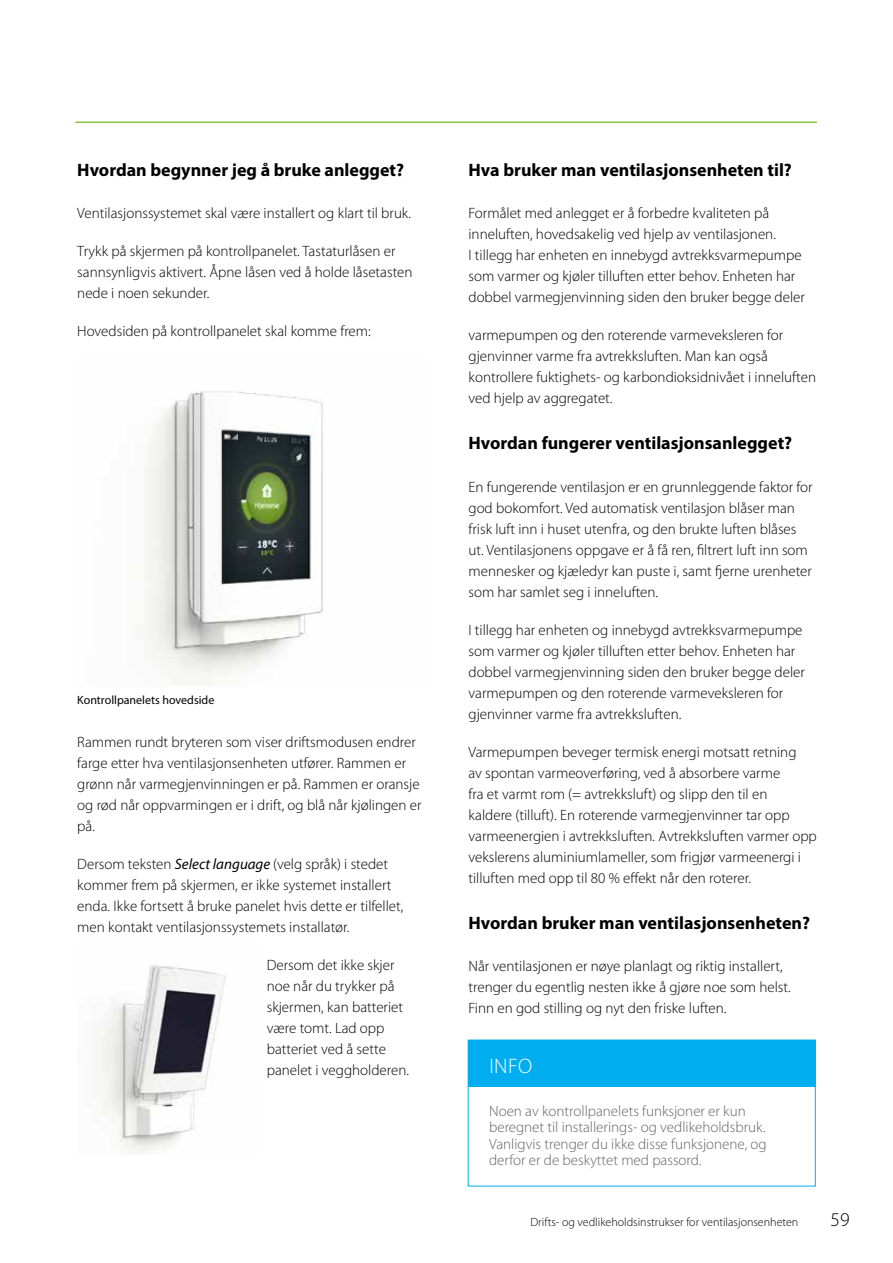
<style>
.page{position:relative;width:893px;height:1263px;background:#fff}
.page>*{position:absolute;margin:0;border:0;box-sizing:border-box;transform-origin:0 0}
.t1{font:300 21px "Myriad Pro";color:#fff}
.t2{font:300 19.5px "Myriad Pro";color:#000}
.t3{font:700 18px "Myriad Pro";color:#000}
.t4{font:300 15px/21px "Myriad Pro";color:#000}
.t5{font:300 15px/16.5px "Myriad Pro";color:#636466}
.t6{font:300 12px "Myriad Pro";color:#000}
.t7{font:12px "Myriad Pro";color:#000}
.s1{font-weight:400;font-style:italic}
</style>
<div class="page">
<hr style="left:76px;top:121px;width:740px;height:2px;background:#8dc63f">
<div style="left:469px;top:1040px;width:347px;height:47px;background:#00aeef"></div>
<img style="left:93px;top:964px;width:133px;height:191px">
<img style="left:135px;top:390px;width:189px;height:295px">
<p class="t3" style="left:77px;top:158px;width:328px">Hvordan begynner jeg å bruke anlegget?</p>
<p class="t4" style="left:77px;top:202px;width:335px">Ventilasjonssystemet skal være installert og klart til bruk.</p>
<p class="t4" style="left:77px;top:240px;width:337px">Trykk på skjermen på kontrollpanelet. Tastaturlåsen er sannsynligvis aktivert. Åpne låsen ved å holde låsetasten nede i noen sekunder.</p>
<p class="t4" style="left:77px;top:320px;width:295px">Hovedsiden på kontrollpanelet skal komme frem:</p>
<p class="t7" style="left:77px;top:693px;width:139px">Kontrollpanelets hovedside</p>
<p class="t4" style="left:77px;top:731px;width:346px">Rammen rundt bryteren som viser driftsmodusen endrer farge etter hva ventilasjonsenheten utfører. Rammen er grønn når varmegjenvinningen er på. Rammen er oransje og rød når oppvarmingen er i drift, og blå når kjølingen er på.</p>
<p class="t4" style="left:77px;top:853px;width:328px">Dersom teksten <span class="s1">Select language</span> (velg språk) i stedet kommer frem på skjermen, er ikke systemet installert enda. Ikke fortsett å bruke panelet hvis dette er tilfellet, men kontakt ventilasjonssystemets installatør.</p>
<p class="t4" style="left:267px;top:954px;width:144px">Dersom det ikke skjer noe når du trykker på skjermen, kan batteriet være tomt. Lad opp batteriet ved å sette panelet i veggholderen.</p>
<p class="t3" style="left:468px;top:158px;width:325px">Hva bruker man ventilasjonsenheten til?</p>
<p class="t4" style="left:468px;top:202px;width:338px">Formålet med anlegget er å forbedre kvaliteten på inneluften, hovedsakelig ved hjelp av ventilasjonen.<br>I tillegg har enheten en innebygd avtrekksvarmepumpe som varmer og kjøler tilluften etter behov. Enheten har dobbel varmegjenvinning siden den bruker begge deler</p>
<p class="t4" style="left:468px;top:324px;width:349px">varmepumpen og den roterende varmeveksleren for gjenvinner varme fra avtrekksluften. Man kan også kontrollere fuktighets- og karbondioksidnivået i inneluften ved hjelp av aggregatet.</p>
<p class="t3" style="left:468px;top:431px;width:325px">Hvordan fungerer ventilasjonsanlegget?</p>
<p class="t4" style="left:468px;top:476px;width:346px">En fungerende ventilasjon er en grunnleggende faktor for god bokomfort. Ved automatisk ventilasjon blåser man frisk luft inn i huset utenfra, og den brukte luften blåses ut. Ventilasjonens oppgave er å få ren, filtrert luft inn som mennesker og kjæledyr kan puste i, samt fjerne urenheter som har samlet seg i inneluften.</p>
<p class="t4" style="left:468px;top:619px;width:338px">I tillegg har enheten og innebygd avtrekksvarmepumpe som varmer og kjøler tilluften etter behov. Enheten har dobbel varmegjenvinning siden den bruker begge deler varmepumpen og den roterende varmeveksleren for gjenvinner varme fra avtrekksluften.</p>
<p class="t4" style="left:468px;top:741px;width:350px">Varmepumpen beveger termisk energi motsatt retning<br>av spontan varmeoverføring, ved å absorbere varme<br>fra et varmt rom (= avtrekksluft) og slipp den til en<br>kaldere (tilluft). En roterende varmegjenvinner tar opp varmeenergien i avtrekksluften. Avtrekksluften varmer opp vekslerens aluminiumlameller, som frigjør varmeenergi i tilluften med opp til 80 % effekt når den roterer.</p>
<p class="t3" style="left:468px;top:911px;width:343px">Hvordan bruker man ventilasjonsenheten?</p>
<p class="t4" style="left:468px;top:956px;width:324px">Når ventilasjonen er nøye planlagt og riktig installert, trenger du egentlig nesten ikke å gjøre noe som helst.<br>Finn en god stilling og nyt den friske luften.</p>
<h1 class="t1" style="left:489px;top:1053px;width:44px">INFO</h1>
<p class="t5" style="left:489px;top:1102px;width:279px">Noen av kontrollpanelets funksjoner er kun beregnet til installerings- og vedlikeholdsbruk.<br>Vanligvis trenger du ikke disse funksjonene, og derfor er de beskyttet med passord.</p>
<p class="t6" style="left:530px;top:1215px;width:269px">Drifts- og vedlikeholdsinstrukser for ventilasjonsenheten</p>
<h2 class="t2" style="left:831px;top:1208px;width:21px">59</h2>
</div>
